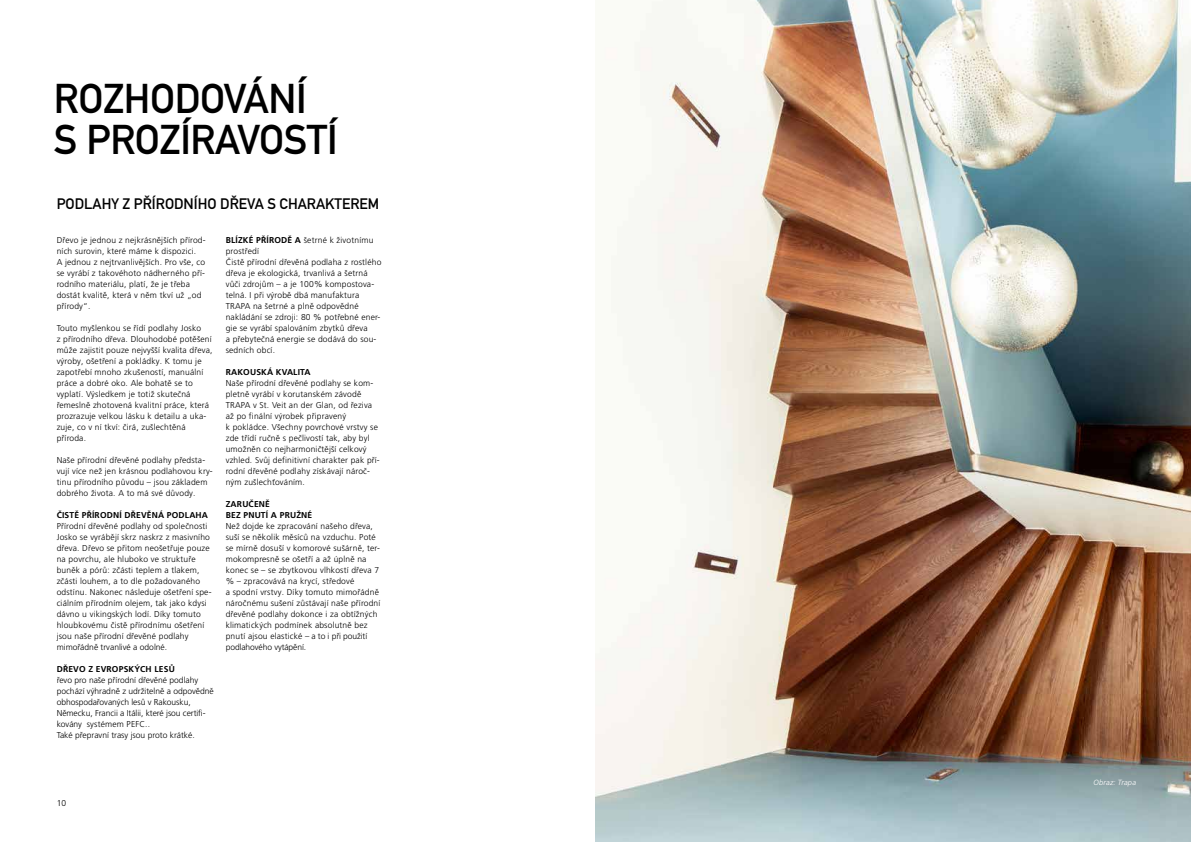
<style>
.page{position:relative;width:1191px;height:842px;background:#fff}
.page>*{position:absolute;margin:0;border:0;box-sizing:border-box;transform-origin:0 0}
.t1{font:41px/41px "DIN Mittelschrift LTW1 G";letter-spacing:-.01em;color:#000}
.t2{font:15px "DIN Mittelschrift LTW1 G";color:#000}
.t3{font:300 8.5px/11px "Frutiger LT Pro";letter-spacing:.02em;color:#000}
.t4{font:300 8.5px/11px "Frutiger LT Pro";color:#000}
.t5{font:700 8.5px/11px "Frutiger LT Pro";letter-spacing:.02em;color:#000}
.t6{font:italic 300 7.5px "Frutiger LT Std";letter-spacing:.02em;color:#fff}
.s1{font-weight:700}
</style>
<div class="page">
<img style="left:595px;top:0;width:596px;height:842px">
<h1 class="t1" style="left:54px;top:79px;width:285px">ROZHODOVÁNÍ<br>S PROZÍRAVOSTÍ</h1>
<h2 class="t2" style="left:57px;top:195px;width:324px">PODLAHY Z PŘÍRODNÍHO DŘEVA S CHARAKTEREM</h2>
<p class="t3" style="left:57px;top:235px;width:150px">Dřevo je jednou z nejkrásnějších přírod&shy;ních surovin, které máme k dispozici.<br>A jednou z nejtrvanlivějších. Pro vše, co se vyrábí z takovéhoto nádherného pří&shy;rodního materiálu, platí, že je třeba dostát kvalitě, která v něm tkví už „od přírody“.</p>
<p class="t3" style="left:57px;top:323px;width:157px">Touto myšlenkou se řídí podlahy Josko<br>z přírodního dřeva. Dlouhodobé potěšení může zajistit pouze nejvyšší kvalita dřeva, výroby, ošetření a pokládky. K tomu je zapotřebí mnoho zkušeností, manuální práce a dobré oko. Ale bohatě se to vyplatí. Výsledkem je totiž skutečná řemeslně zhotovená kvalitní práce, která prozrazuje velkou lásku k detailu a uka&shy;zuje, co v ní tkví: čirá, zušlechtěná příroda.</p>
<p class="t3" style="left:57px;top:455px;width:158px">Naše přírodní dřevěné podlahy předsta&shy;vují více než jen krásnou podlahovou kry&shy;tinu přírodního původu – jsou základem dobrého života. A to má své důvody.</p>
<p class="t5" style="left:57px;top:510px;width:153px">ČISTĚ PŘÍRODNÍ DŘEVĚNÁ PODLAHA</p>
<p class="t3" style="left:57px;top:521px;width:156px">Přírodní dřevěné podlahy od společnosti Josko se vyrábějí skrz naskrz z masivního dřeva. Dřevo se přitom neošetřuje pouze na povrchu, ale hluboko ve struktuře buněk a pórů: zčásti teplem a tlakem, zčásti louhem, a to dle požadovaného odstínu. Nakonec následuje ošetření spe&shy;ciálním přírodním olejem, tak jako kdysi dávno u vikingských lodí. Díky tomuto hloubkovému čistě přírodnímu ošetření jsou naše přírodní dřevěné podlahy mimořádně trvanlivé a odolné.</p>
<p class="t5" style="left:57px;top:664px;width:120px">DŘEVO Z EVROPSKÝCH LESŮ</p>
<p class="t4" style="left:57px;top:675px;width:158px">řevo pro naše přírodní dřevěné podlahy pochází výhradně z udržitelně a odpovědně obhospodařovaných lesů v Rakousku, Německu, Francii a Itálii, které jsou certifi&shy;kovány systémem PEFC..<br>Také přepravní trasy jsou proto krátké.</p>
<p class="t3" style="left:226px;top:235px;width:157px"><span class="s1">BLÍZKÉ PŘÍRODĚ A</span> šetrné k životnímu prostředí<br>Čistě přírodní dřevěná podlaha z rostlého dřeva je ekologická, trvanlivá a šetrná vůči zdrojům – a je 100% kompostova&shy;telná. I při výrobě dbá manufaktura<br>TRAPA na šetrné a plně odpovědné nakládání se zdroji: 80 % potřebné ener&shy;gie se vyrábí spalováním zbytků dřeva<br>a přebytečná energie se dodává do sou&shy;sedních obcí.</p>
<p class="t5" style="left:226px;top:367px;width:86px">RAKOUSKÁ KVALITA</p>
<p class="t3" style="left:226px;top:378px;width:155px">Naše přírodní dřevěné podlahy se kom&shy;pletně vyrábí v korutanském závodě TRAPA v St. Veit an der Glan, od řeziva až po finální výrobek připravený<br>k pokládce. Všechny povrchové vrstvy se zde třídí ručně s pečlivostí tak, aby byl umožněn co nejharmoničtější celkový vzhled. Svůj definitivní charakter pak pří&shy;rodní dřevěné podlahy získávají nároč&shy;ným zušlechťováním.</p>
<p class="t5" style="left:226px;top:499px;width:88px">ZARUČENĚ<br>BEZ PNUTÍ A PRUŽNÉ</p>
<p class="t3" style="left:226px;top:521px;width:156px">Než dojde ke zpracování našeho dřeva, suší se několik měsíců na vzduchu. Poté se mírně dosuší v komorové sušárně, ter&shy;mokompresně se ošetří a až úplně na konec se – se zbytkovou vlhkostí dřeva 7 % – zpracovává na krycí, středové<br>a spodní vrstvy. Díky tomuto mimořádně náročnému sušení zůstávají naše přírodní dřevěné podlahy dokonce i za obtížných klimatických podmínek absolutně bez pnutí ajsou elastické – a to i při použití podlahového vytápění.</p>
<p class="t3" style="left:57px;top:797px;width:11px">10</p>
<p class="t6" style="left:1093px;top:778px;width:44px">Obraz: Trapa</p>
</div>
